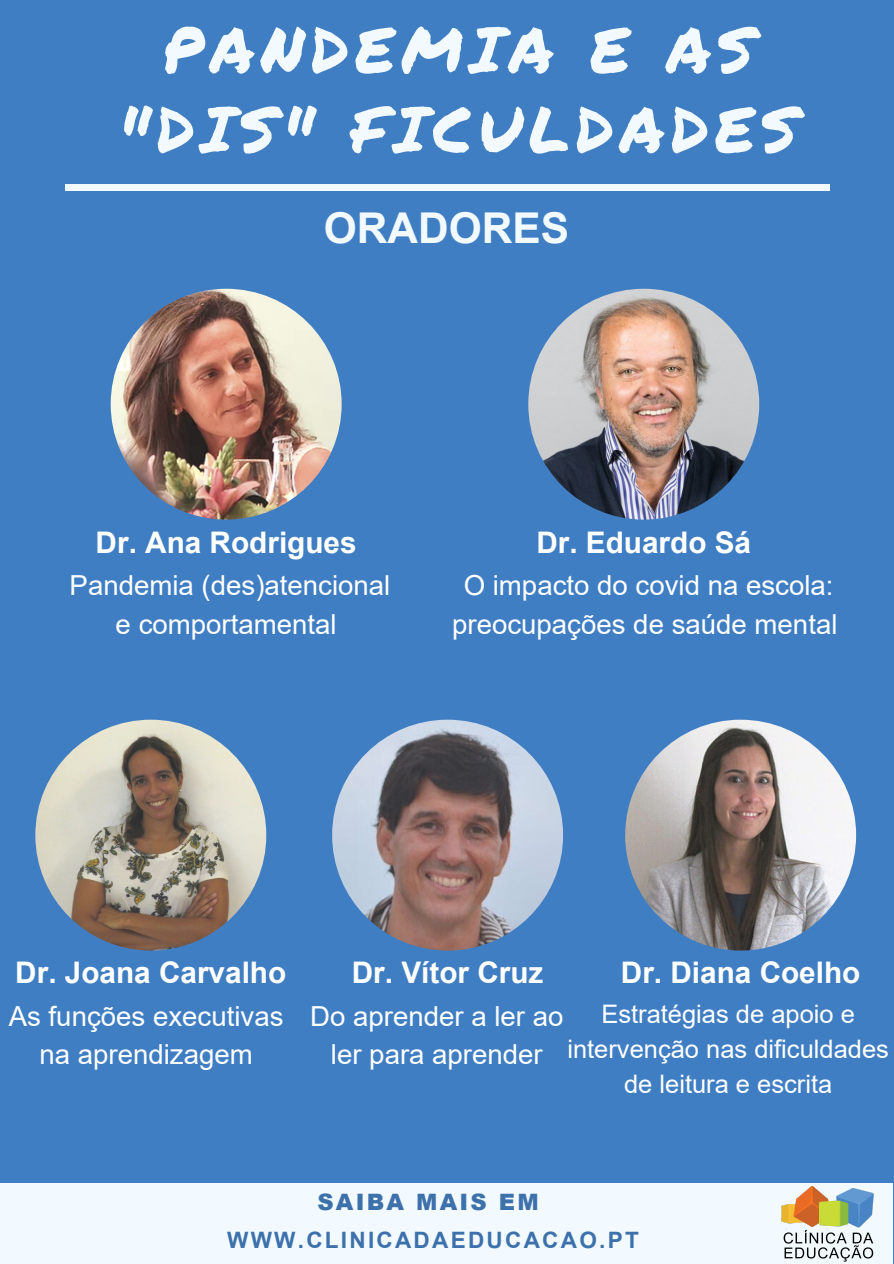
<style>
.page{position:relative;width:894px;height:1264px;background:#fff}
.page>*{position:absolute;margin:0;border:0;box-sizing:border-box;transform-origin:0 0}
.t1{font:63.75px/79.7px "Permanent Marker";letter-spacing:.1em;color:#f2faff;text-align:center}
.t2{font:700 42.45px "Arial";color:#f2faff}
.t3{font:700 29.7px "Arial";color:#fff}
.t4{font:27.6px/38.2px "Arial";color:#fff;text-align:center}
.t5{font:25.5px/35.1px "Arial";color:#fff;text-align:center}
.t6{font:700 22.5px "Arial";letter-spacing:.1em;color:#3d71ab}
.t7{font:900 22.5px "Arial";letter-spacing:.1em;color:#3d71ab}
</style>
<div class="page">
<div style="left:0;top:0;width:893px;height:1263px;background:#407ec4"></div>
<div style="left:0;top:1182px;width:892px;height:81px;background:#f2faff"></div>
<img style="left:780px;top:1182px;width:96px;height:80px">
<div style="left:66px;top:185px;width:763px;height:5px;background:#f2faff"></div>
<img style="left:111px;top:289px;width:230px;height:230px;border-radius:50%">
<img style="left:528px;top:289px;width:231px;height:230px;border-radius:50%">
<img style="left:35px;top:719px;width:231px;height:231px;border-radius:50%">
<img style="left:625px;top:719px;width:230px;height:231px;border-radius:50%">
<img style="left:332px;top:719px;width:231px;height:231px;border-radius:50%">
<p class="t1" style="left:119px;top:8px;width:680px">PANDEMIA E AS "DIS" FICULDADES</p>
<p class="t2" style="left:324px;top:204px;width:247px">ORADORES</p>
<p class="t3" style="left:96px;top:526px;width:262px">Dr. Ana Rodrigues</p>
<p class="t3" style="left:536px;top:526px;width:216px">Dr. Eduardo Sá</p>
<p class="t4" style="left:70px;top:566px;width:322px">Pandemia (des)atencional e comportamental</p>
<p class="t4" style="left:452px;top:566px;width:387px">O impacto do covid na escola: preocupações de saúde mental</p>
<p class="t3" style="left:15px;top:955px;width:272px">Dr. Joana Carvalho</p>
<p class="t3" style="left:352px;top:955px;width:193px">Dr. Vítor Cruz</p>
<p class="t3" style="left:620px;top:955px;width:241px">Dr. Diana Coelho</p>
<p class="t4" style="left:9px;top:997px;width:276px">As funções executivas na aprendizagem</p>
<p class="t4" style="left:310px;top:997px;width:255px">Do aprender a ler ao ler para aprender</p>
<p class="t5" style="left:567px;top:996px;width:323px">Estratégias de apoio e intervenção nas dificuldades de leitura e escrita</p>
<p class="t7" style="left:317px;top:1185px;width:223px">SAIBA MAIS EM</p>
<p class="t6" style="left:227px;top:1227px;width:413px">WWW.CLINICADAEDUCACAO.PT</p>
</div>
